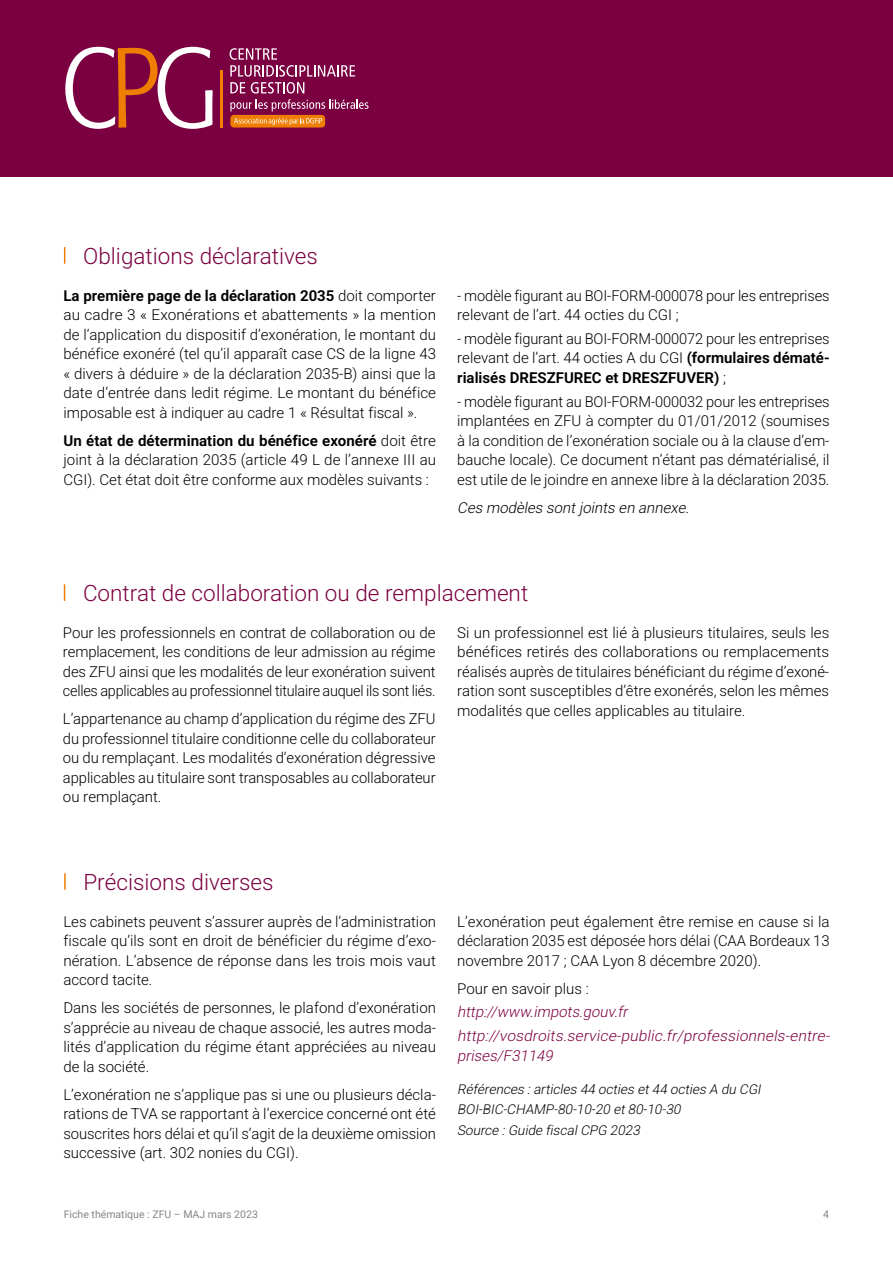
<style>
.page{position:relative;width:893px;height:1263px;background:#fff}
.page>*{position:absolute;margin:0;border:0;box-sizing:border-box;transform-origin:0 0}
.t1{font:300 22.5px "Heebo";color:#7b0041}
.t2{font:300 15px/19.5px "Heebo";color:#000;text-align:justify}
.t3{font:italic 300 15px/23.7px "Heebo";color:#7b0041}
.t4{font:italic 300 15px "Heebo";color:#000}
.t5{font:italic 300 13.5px/20.7px "Heebo";color:#000}
.t6{font:10.5px "Heebo";color:#878787}
.s1{font-weight:600}
</style>
<div class="page">
<div style="left:0;top:0;width:893px;height:176px;background:#7b0041"></div>
<div style="left:230px;top:115px;width:95px;height:13px;background:#ef7d00;border-radius:4px"></div>
<svg style="left:65px;top:47px;width:148px;height:82px"></svg>
<svg style="left:230px;top:48px;width:138px;height:63px"></svg>
<hr style="left:220px;top:70px;width:3px;height:58px;background:#ef7d00">
<svg style="left:234px;top:118px;width:88px;height:7px"></svg>
<svg style="left:64px;top:584px;width:1px;height:17px"></svg>
<svg style="left:64px;top:873px;width:2px;height:17px"></svg>
<svg style="left:64px;top:247px;width:1px;height:17px"></svg>
<h1 class="t1" style="left:83px;top:240px;width:236px">Obligations déclaratives</h1>
<p class="t2" style="left:63px;top:285px;width:374px"><span class="s1">La première page de la déclaration 2035</span> doit comporter au cadre 3 « Exonérations et abattements » la mention de l’application du dispositif d’exonération, le montant du bénéfice exonéré (tel qu’il apparaît case CS de la ligne 43 « divers à déduire » de la déclaration 2035-B) ainsi que la date d’entrée dans ledit régime. Le montant du bénéfice imposable est à indiquer au cadre 1 « Résultat fiscal ».</p>
<p class="t2" style="left:63px;top:430px;width:374px"><span class="s1">Un état de détermination du bénéfice exonéré</span> doit être joint à la déclaration 2035 (article 49 L de l’annexe III au CGI). Cet état doit être conforme aux modèles suivants :</p>
<p class="t2" style="left:457px;top:285px;width:374px">- modèle figurant au BOI-FORM-000078 pour les entreprises relevant de l’art. 44 octies du CGI ;</p>
<p class="t2" style="left:457px;top:329px;width:374px">- modèle figurant au BOI-FORM-000072 pour les entreprises relevant de l’art. 44 octies A du CGI <span class="s1">(formulaires dématé&shy;rialisés DRESZFUREC et DRESZFUVER)</span> ;</p>
<p class="t2" style="left:457px;top:391px;width:374px">- modèle figurant au BOI-FORM-000032 pour les entreprises implantées en ZFU à compter du 01/01/2012 (soumises à la condition de l’exonération sociale ou à la clause d’em&shy;bauche locale). Ce document n’étant pas dématérialisé, il est utile de le joindre en annexe libre à la déclaration 2035.</p>
<p class="t4" style="left:457px;top:497px;width:237px">Ces modèles sontjoints en annexe.</p>
<h1 class="t1" style="left:83px;top:577px;width:447px">Contrat de collaboration ou de remplacement</h1>
<p class="t2" style="left:63px;top:623px;width:374px">Pour les professionnels en contrat de collaboration ou de remplacement, les conditions de leur admission au régime des ZFU ainsi que les modalités de leur exonération suivent celles applicables au professionnel titulaire auquel ils sont liés.</p>
<p class="t2" style="left:63px;top:709px;width:374px">L’appartenance au champ d’application du régime des ZFU du professionnel titulaire conditionne celle du collaborateur ou du remplaçant. Les modalités d’exonération dégressive applicables au titulaire sont transposables au collaborateur ou remplaçant.</p>
<p class="t2" style="left:457px;top:623px;width:373px">Si un professionnel est lié à plusieurs titulaires, seuls les bénéfices retirés des collaborations ou remplacements réalisés auprès de titulaires bénéficiant du régime d’exoné&shy;ration sont susceptibles d’être exonérés, selon les mêmes modalités que celles applicables au titulaire.</p>
<h1 class="t1" style="left:83px;top:866px;width:192px">Précisions diverses</h1>
<p class="t2" style="left:63px;top:911px;width:374px">Les cabinets peuvent s’assurer auprès de l’administration fiscale qu’ils sont en droit de bénéficier du régime d’exo&shy;nération. L’absence de réponse dans les trois mois vaut accord tacite.</p>
<p class="t2" style="left:63px;top:998px;width:374px">Dans les sociétés de personnes, le plafond d’exonération s’apprécie au niveau de chaque associé, les autres moda&shy;lités d’application du régime étant appréciées au niveau de la société.</p>
<p class="t2" style="left:63px;top:1084px;width:374px">L’exonération ne s’applique pas si une ou plusieurs décla&shy;rations de TVA se rapportant à l’exercice concerné ont été souscrites hors délai et qu’il s’agit de la deuxième omission successive (art. 302 nonies du CGI).</p>
<p class="t2" style="left:457px;top:911px;width:374px">L’exonération peut également être remise en cause si la déclaration 2035 est déposée hors délai (CAA Bordeaux 13 novembre 2017 ; CAA Lyon 8 décembre 2020).</p>
<p class="t2" style="left:457px;top:978px;width:133px">Pour en savoir plus :</p>
<p class="t3" style="left:457px;top:1000px;width:377px">http://www.impots.gouv.fr http://vosdroits.service-public.fr/professionnels-entre-</p>
<p class="t3" style="left:457px;top:1043px;width:101px">prises/F31149</p>
<p class="t5" style="left:457px;top:1078px;width:308px">Références :articles 44 octies et44 octies A du CGI<br>BOI-BIC-CHAMP-80-10-20 et80-10-30<br>Source :Guide fiscalCPG 2023</p>
<p class="t6" style="left:64px;top:1207px;width:196px">Fiche thématique : ZFU – MAJ mars 2023</p>
<p class="t6" style="left:823px;top:1207px;width:7px">4</p>
</div>
